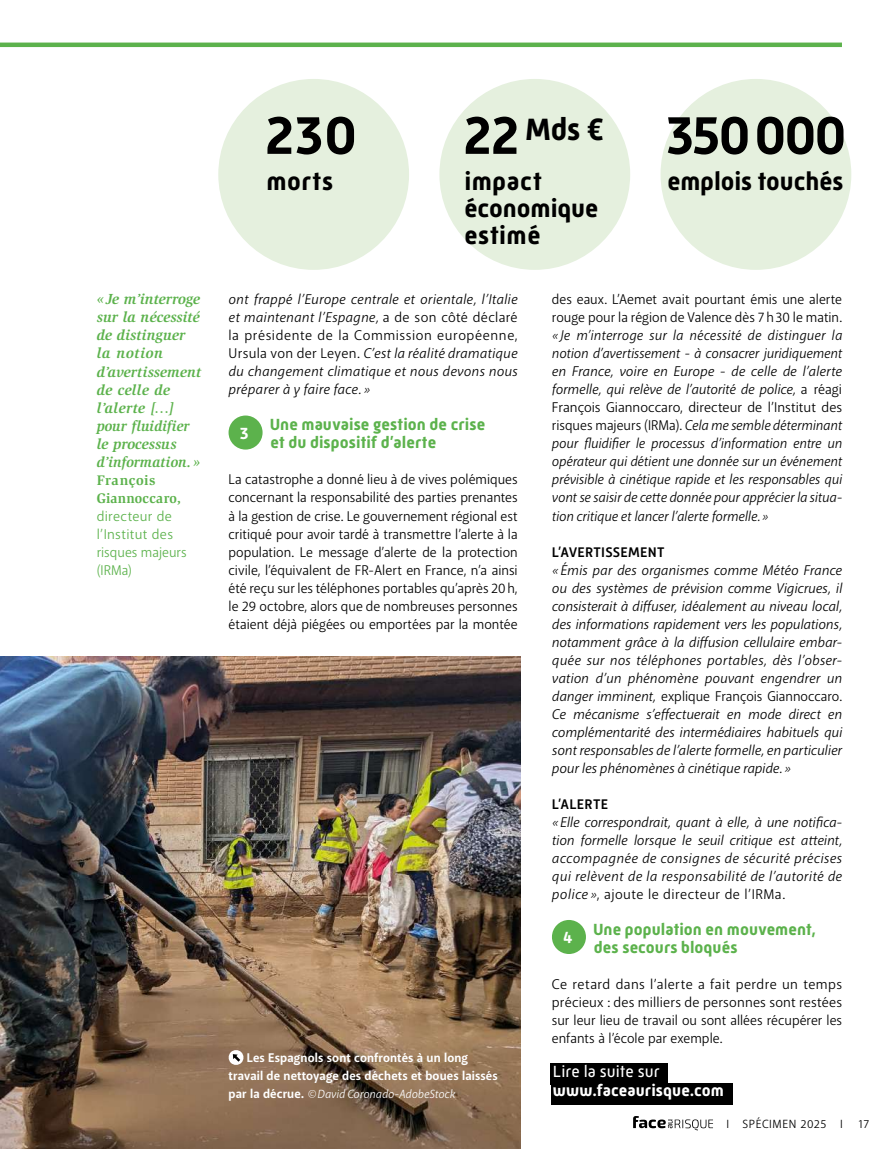
<style>
.page{position:relative;width:893px;height:1149px;background:#fff}
.page>*{position:absolute;margin:0;border:0;box-sizing:border-box;transform-origin:0 0}
.t1{font:700 54px "Mic 32 New";letter-spacing:-.02em;color:#000}
.t2{font:700 31.5px "Mic 32 New";color:#000}
.t3{font:700 25.5px/27px "Mic 32 New";color:#000}
.t4{font:700 16.5px/18px "Mic 32 New";letter-spacing:.005em;color:#5cb24c}
.t5{font:700 16.5px "Mic 32 New";letter-spacing:.005em;color:#fff}
.t6{font:16.5px "Mic 32 New";letter-spacing:.005em;color:#fff}
.t7{font:italic 700 15px/18px "Slimbach Std";letter-spacing:.005em;color:#5cb24c}
.t8{font:italic 14.25px/18px "Akagi Pro";letter-spacing:.005em;color:#000;text-align:justify}
.t9{font:14.25px/18px "Akagi Pro";color:#000;text-align:justify}
.t10{font:14.25px/18px "Akagi Pro";letter-spacing:.015em;color:#5cb24c}
.t11{font:500 14.25px "Mic 32 New";letter-spacing:.015em;color:#000}
.t12{font:700 14.25px/18px "Slimbach Std";letter-spacing:.02em;color:#5cb24c}
.t13{font:700 12.75px/18px "Akagi Pro";letter-spacing:.01em;color:#fff}
.t14{font:italic 12px "Akagi Pro";letter-spacing:.01em;color:#fff}
.t15{font:12px "Akagi Pro";letter-spacing:.04em;color:#000}
.s1{font-size:54px}
.s2{font-style:normal}
.s3{font-weight:700;font-style:normal;font-size:12.75px}
</style>
<div class="page">
<img style="left:0;top:656px;width:520px;height:492px">
<svg style="left:228px;top:1048px;width:16px;height:17px"></svg>
<div style="left:229px;top:415px;width:34px;height:34px;background:#5cb24c;border-radius:50%"></div>
<div style="left:552px;top:919px;width:34px;height:34px;background:#5cb24c;border-radius:50%"></div>
<div style="left:218px;top:79px;width:191px;height:191px;background:#e5f0de;border-radius:50%"></div>
<div style="left:439px;top:79px;width:191px;height:191px;background:#e5f0de;border-radius:50%"></div>
<div style="left:660px;top:79px;width:191px;height:191px;background:#e5f0de;border-radius:50%"></div>
<div style="left:551px;top:1062px;width:117px;height:22px;background:#000"></div>
<div style="left:551px;top:1082px;width:181px;height:22px;background:#000"></div>
<svg style="left:633px;top:1116px;width:80px;height:14px"></svg>
<hr style="left:0;top:43px;width:842px;height:4px;background:#5cb24c">
<p class="t7" style="left:97px;top:290px;width:106px">« Je m’interroge sur la nécessité de distinguer la notion d’avertissement de celle de l’alerte […] pour fluidifier le processus d’information. »</p>
<p class="t12" style="left:97px;top:470px;width:86px">François<br>Giannoccaro,</p>
<p class="t10" style="left:97px;top:507px;width:92px">directeur de l’Institut des risques majeurs (IRMa)</p>
<h1 class="t1" style="left:266px;top:104px;width:93px">230</h1>
<h3 class="t3" style="left:267px;top:167px;width:68px">morts</h3>
<h2 class="t2" style="left:464px;top:111px;width:141px"><span class="s1">22</span> Mds €</h2>
<h3 class="t3" style="left:464px;top:167px;width:136px">impact économique estimé</h3>
<h1 class="t1" style="left:667px;top:104px;width:181px">350000</h1>
<h3 class="t3" style="left:667px;top:167px;width:178px">emplois touchés</h3>
<p class="t8" style="left:229px;top:290px;width:291px">ont frappé l’Europe centrale et orientale, l’Italie et maintenant l’Espagne, <span class="s2">a de son côté déclaré la présidente de la Commission européenne, Ursula von der Leyen.</span> C’est la réalité dramatique du changement climatique et nous devons nous préparer à y faire face. »</p>
<p class="t5" style="left:240px;top:423px;width:10px">3</p>
<p class="t4" style="left:270px;top:415px;width:217px">Une mauvaise gestion de crise et du dispositif d’alerte</p>
<p class="t9" style="left:229px;top:470px;width:291px">La catastrophe a donné lieu à de vives polémiques concernant la responsabilité des parties prenantes à la gestion de crise. Le gouvernement régional est critiqué pour avoir tardé à transmettre l’alerte à la population. Le message d’alerte de la protection civile, l’équivalent de FR-Alert en France, n’a ainsi été reçu sur les téléphones portables qu’après 20 h, le 29 octobre, alors que de nombreuses personnes étaient déjà piégées ou emportées par la montée</p>
<p class="t13" style="left:229px;top:1048px;width:271px;text-indent:18px">Les Espagnols sont confrontés à un long travail de nettoyage des déchets et boues laissés</p>
<p class="t14" style="left:229px;top:1086px;width:228px"><span class="s3">par la décrue.</span> © David Coronado-AdobeStock</p>
<p class="t9" style="left:552px;top:290px;width:292px">des eaux. L’Aemet avait pourtant émis une alerte rouge pour la région de Valence dès 7 h 30 le matin.</p>
<p class="t8" style="left:552px;top:326px;width:292px">« Je m’interroge sur la nécessité de distinguer la notion d’avertissement - à consacrer juridiquement en France, voire en Europe - de celle de l’alerte formelle, qui relève de l’autorité de police, <span class="s2">a réagi François Giannoccaro, directeur de l’Institut des risques majeurs (IRMa).</span> Cela me semble déterminant pour fluidifier le processus d’information entre un opérateur qui détient une donnée sur un événement prévisible à cinétique rapide et les responsables qui vont se saisir de cette donnée pour apprécier la situa&shy;tion critique et lancer l’alerte formelle. »</p>
<p class="t11" style="left:552px;top:543px;width:114px">L’AVERTISSEMENT</p>
<p class="t8" style="left:552px;top:560px;width:292px">« Émis par des organismes comme Météo France ou des systèmes de prévision comme Vigicrues, il consisterait à diffuser, idéalement au niveau local, des informations rapidement vers les populations, notamment grâce à la diffusion cellulaire embar&shy;quée sur nos téléphones portables, dès l’obser&shy;vation d’un phénomène pouvant engendrer un danger imminent, <span class="s2">explique François Giannoccaro.<br></span>Ce mécanisme s’effectuerait en mode direct en complémentarité des intermédiaires habituels qui sont responsables de l’alerte formelle, en particulier pour les phénomènes à cinétique rapide. »</p>
<p class="t11" style="left:552px;top:795px;width:58px">L’ALERTE</p>
<p class="t8" style="left:552px;top:812px;width:292px">« Elle correspondrait, quant à elle, à une notifica&shy;tion formelle lorsque le seuil critique est atteint, accompagnée de consignes de sécurité précises qui relèvent de la responsabilité de l’autorité de police »<span class="s2">, ajoute le directeur de l’IRMa.</span></p>
<p class="t5" style="left:563px;top:927px;width:11px">4</p>
<p class="t4" style="left:593px;top:919px;width:224px">Une population en mouvement, des secours bloqués</p>
<p class="t9" style="left:552px;top:974px;width:292px">Ce retard dans l’alerte a fait perdre un temps précieux : des milliers de personnes sont restées sur leur lieu de travail ou sont allées récupérer les enfants à l’école par exemple.</p>
<p class="t6" style="left:553px;top:1061px;width:108px">Lire la suite sur</p>
<p class="t5" style="left:553px;top:1080px;width:173px">www.faceaurisque.com</p>
<p class="t15" style="left:726px;top:1115px;width:118px">I SPÉCIMEN 2025 I</p>
<p class="t15" style="left:858px;top:1115px;width:12px">17</p>
</div>
